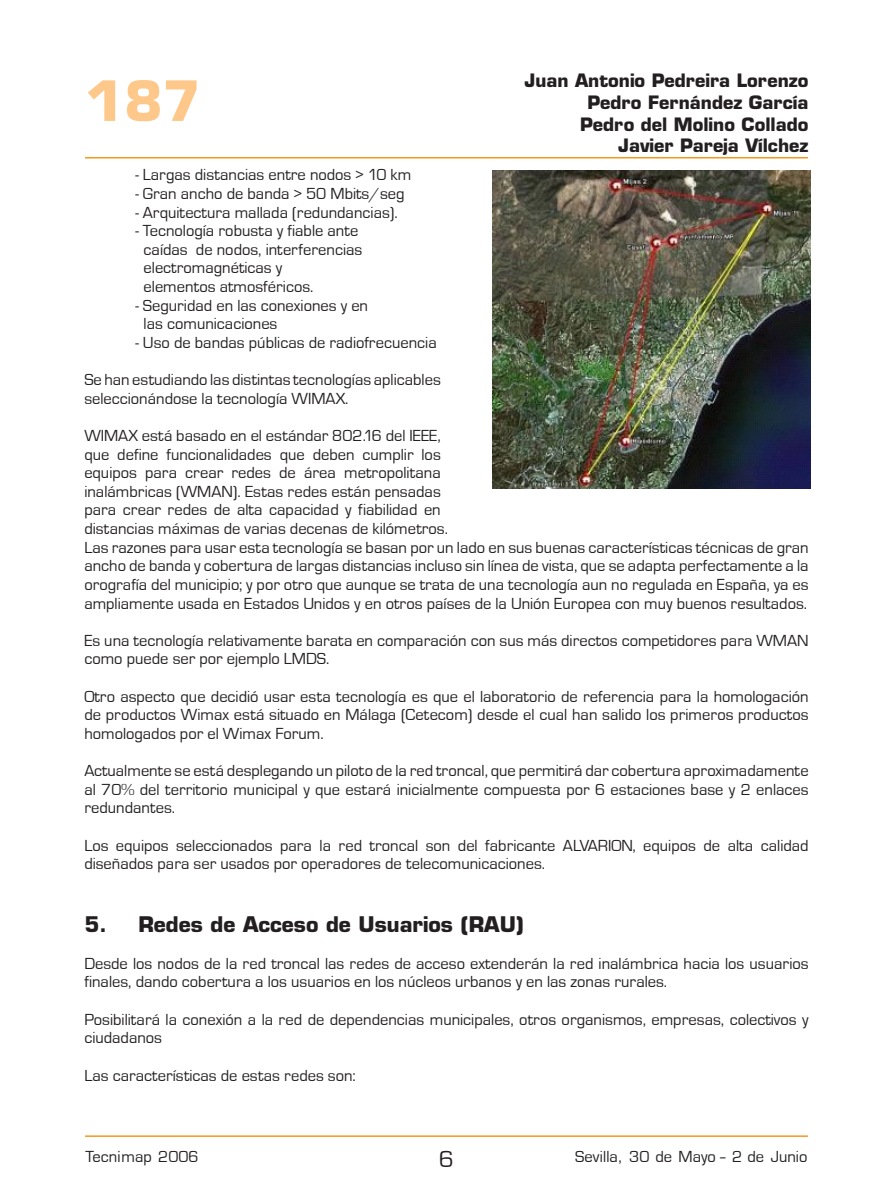
<style>
.page{position:relative;width:893px;height:1200px;background:#fff}
.page>*{position:absolute;margin:0;border:0;box-sizing:border-box;transform-origin:0 0}
.t1{font:700 54px "Eurostile";color:#fdc889}
.t2{font:700 21px "Eurostile";color:#231f20}
.t3{font:700 18px/21.6px "Eurostile";color:#231f20;text-align:right}
.t4{font:16.5px/18.6px "Eurostile T";color:#231f20}
.t5{font:16.5px "Eurostile";color:#231f20}
</style>
<div class="page">
<hr style="left:85px;top:1135px;width:723px;height:1px;background:#f7971d">
<hr style="left:85px;top:157px;width:723px;height:1px;background:#f7971d">
<img style="left:492px;top:170px;width:318px;height:318px">
<h1 class="t1" style="left:85px;top:68px;width:118px">187</h1>
<p class="t3" style="left:525px;top:70px;width:285px">Juan Antonio Pedreira Lorenzo<br>Pedro Fernández García<br>Pedro del Molino Collado<br>Javier Pareja Vílchez</p>
<p class="t4" style="left:135px;top:166px;width:277px">- Largas distancias entre nodos &gt; 10 km</p>
<p class="t4" style="left:135px;top:184px;width:271px">- Gran ancho de banda &gt; 50 Mbits/seg</p>
<p class="t4" style="left:135px;top:203px;width:264px">- Arquitectura mallada (redundancias).</p>
<p class="t4" style="left:135px;top:222px;width:225px">- Tecnología robusta y fiable ante</p>
<p class="t4" style="left:144px;top:240px;width:220px">caídas de nodos, interferencias</p>
<p class="t4" style="left:144px;top:259px;width:140px">electromagnéticas y</p>
<p class="t4" style="left:144px;top:277px;width:171px">elementos atmosféricos.</p>
<p class="t4" style="left:135px;top:296px;width:234px">- Seguridad en las conexiones y en</p>
<p class="t4" style="left:144px;top:315px;width:135px">las comunicaciones</p>
<p class="t4" style="left:135px;top:333px;width:303px">- Uso de bandas públicas de radiofrecuencia</p>
<p class="t4" style="left:84px;top:370px;width:358px">Se han estudiando las distintas tecnologías aplicables seleccionándose la tecnología WIMAX.</p>
<p class="t4" style="left:84px;top:426px;width:365px">WIMAX está basado en el estándar 802.16 del IEEE, que define funcionalidades que deben cumplir los equipos para crear redes de área metropolitana inalámbricas (WMAN). Estas redes están pensadas para crear redes de alta capacidad y fiabilidad en distancias máximas de varias decenas de kilómetros.</p>
<p class="t4" style="left:84px;top:538px;width:726px;text-align:justify">Las razones para usar esta tecnología se basan por un lado en sus buenas características técnicas de gran ancho de banda y cobertura de largas distancias incluso sin línea de vista, que se adapta perfectamente a la orografía del municipio; y por otro que aunque se trata de una tecnología aun no regulada en España, ya es ampliamente usada en Estados Unidos y en otros países de la Unión Europea con muy buenos resultados.</p>
<p class="t4" style="left:84px;top:631px;width:726px">Es una tecnología relativamente barata en comparación con sus más directos competidores para WMAN como puede ser por ejemplo LMDS.</p>
<p class="t4" style="left:84px;top:687px;width:726px;text-align:justify">Otro aspecto que decidió usar esta tecnología es que el laboratorio de referencia para la homologación de productos Wimax está situado en Málaga (Cetecom) desde el cual han salido los primeros productos homologados por el Wimax Forum.</p>
<p class="t4" style="left:84px;top:761px;width:726px;text-align:justify">Actualmente se está desplegando un piloto de la red troncal, que permitirá dar cobertura aproximadamente al 70% del territorio municipal y que estará inicialmente compuesta por 6 estaciones base y 2 enlaces redundantes.</p>
<p class="t4" style="left:84px;top:835px;width:726px">Los equipos seleccionados para la red troncal son del fabricante ALVARION, equipos de alta calidad diseñados para ser usados por operadores de telecomunicaciones.</p>
<p class="t2" style="left:84px;top:910px;width:441px">5. Redes de Acceso de Usuarios (RAU)</p>
<p class="t4" style="left:84px;top:954px;width:726px">Desde los nodos de la red troncal las redes de acceso extenderán la red inalámbrica hacia los usuarios finales, dando cobertura a los usuarios en los núcleos urbanos y en las zonas rurales.</p>
<p class="t4" style="left:84px;top:1009px;width:726px">Posibilitará la conexión a la red de dependencias municipales, otros organismos, empresas, colectivos y ciudadanos</p>
<p class="t4" style="left:84px;top:1065px;width:273px">Las características de estas redes son:</p>
<p class="t5" style="left:85px;top:1146px;width:115px">Tecnimap 2006</p>
<p class="t4" style="left:575px;top:1146px;width:234px">Sevilla, 30 de Mayo - 2 de Junio</p>
</div>
